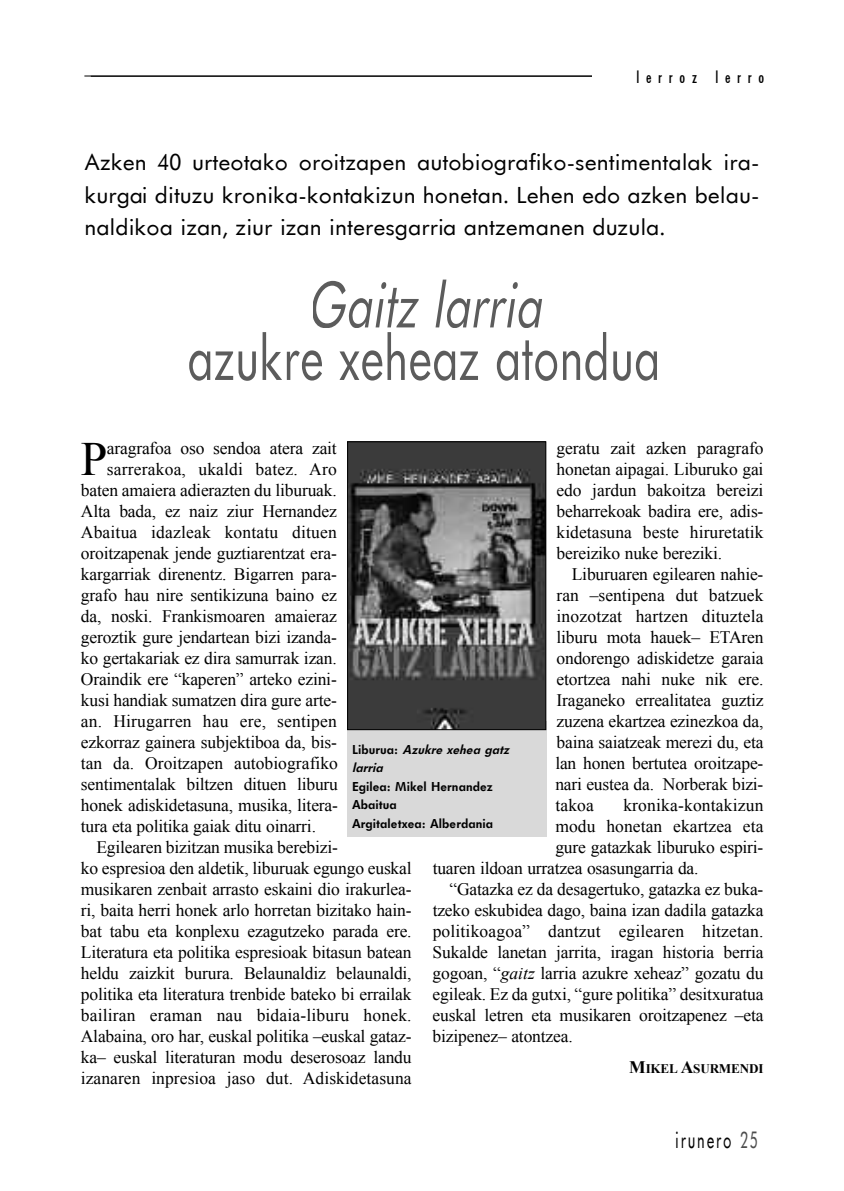
<style>
.page{position:relative;width:844px;height:1191px;background:#fff}
.page>*{position:absolute;margin:0;border:0;box-sizing:border-box;transform-origin:0 0}
.t1{font:47.77px "Times New Roman";color:#000}
.t2{font:22.4px "Futurist";letter-spacing:.11em;color:#000;scale:.62 1}
.t3{font:21.88px/32.6px "Futurist";letter-spacing:-.01em;color:#000;text-align:justify}
.t4{font:17.5px/21px "Times New Roman";letter-spacing:-.01em;color:#000;text-align:justify}
.t5{font:17.5px "Times New Roman";letter-spacing:.01em;color:#000}
.t6{font:15.75px "Futurist Condensed";letter-spacing:.43em;color:#000}
.t7{font:700 13.12px "Times New Roman";letter-spacing:-.015em;color:#000}
.t8{font:700 12.25px/18.6px "Futurist";letter-spacing:-.005em;color:#000}
.t9{font:italic 700 12.25px/18.6px "Futurist";letter-spacing:-.005em;color:#000}
.s1{font-style:normal}
.s2{font-style:italic}
.s3{font-size:17.5px}
.s4{color:#4d4d4d}
</style>
<div class="page">
<hr style="left:84px;top:76px;width:675px;height:1px;background:#000">
<div style="left:592px;top:58px;width:173px;height:39px;background:#fff"></div>
<svg style="left:189px;top:279px;width:353px;height:102px"></svg>
<div style="left:347px;top:720px;width:199px;height:116px;background:#d9d9d9"></div>
<img style="left:349px;top:443px;width:195px;height:285px">
<div style="left:347px;top:441px;width:199px;height:289px;border:1px solid #000"></div>
<p class="t6" style="left:636px;top:69px;width:129px">lerroz lerro</p>
<p class="t3" style="left:84px;top:146px;width:676px">Azken 40 urteotako oroitzapen autobiografiko-sentimentalak ira&shy;kurgai dituzu kronika-kontakizun honetan. Lehen edo azken belau&shy;naldikoa izan, ziur izan interesgarria antzemanen duzula.</p>
<h1 class="t1" style="left:81px;top:432px;width:28px">P</h1>
<p class="t4" style="left:107px;top:437px;width:231px">aragrafoa oso sendoa atera zait</p>
<p class="t4" style="left:556px;top:437px;width:208px">geratu zait azken paragrafo honetan aipagai. Liburuko gai edo jardun bakoitza bereizi beharrekoak badira ere, adis&shy;kidetasuna beste hiruretatik bereiziko nuke bereziki.</p>
<p class="t4" style="left:555px;top:563px;width:209px;text-indent:16px">Liburuaren egilearen nahie&shy;ran –sentipena dut batzuek inozotzat hartzen dituztela liburu mota hauek– ETAren ondorengo adiskidetze garaia etortzea nahi nuke nik ere.<br>Iraganeko errealitatea guztiz zuzena ekartzea ezinezkoa da, baina saiatzeak merezi du, eta lan honen bertutea oroitzape&shy;nari eustea da. Norberak bizi&shy;takoa</p>
<p class="t5" style="left:107px;top:459px;width:231px">sarrerakoa, ukaldi batez. Aro</p>
<p class="t4" style="left:81px;top:479px;width:257px">baten amaiera adierazten du liburuak.</p>
<p class="t4" style="left:81px;top:500px;width:257px">Alta bada, ez naiz ziur Hernandez</p>
<p class="t5" style="left:81px;top:522px;width:257px">Abaitua idazleak kontatu dituen</p>
<p class="t4" style="left:81px;top:542px;width:257px">oroitzapenak jende guztiarentzat era-</p>
<p class="t4" style="left:81px;top:563px;width:257px">kargarriak direnentz. Bigarren para-</p>
<p class="t4" style="left:81px;top:584px;width:257px">grafo hau nire sentikizuna baino ez</p>
<p class="t4" style="left:81px;top:605px;width:257px">da, noski. Frankismoaren amaieraz</p>
<p class="t4" style="left:81px;top:626px;width:257px">geroztik gure jendartean bizi izanda-</p>
<p class="t4" style="left:81px;top:647px;width:257px">ko gertakariak ez dira samurrak izan.</p>
<p class="t4" style="left:81px;top:668px;width:257px">Oraindik ere “kaperen” arteko ezini-</p>
<p class="t4" style="left:81px;top:689px;width:257px">kusi handiak sumatzen dira gure arte-</p>
<p class="t5" style="left:81px;top:711px;width:257px">an. Hirugarren hau ere, sentipen</p>
<p class="t4" style="left:81px;top:731px;width:257px">ezkorraz gainera subjektiboa da, bis-</p>
<p class="t4" style="left:81px;top:752px;width:258px">tan da. Oroitzapen autobiografiko</p>
<p class="t4" style="left:81px;top:773px;width:258px">sentimentalak biltzen dituen liburu</p>
<p class="t4" style="left:81px;top:794px;width:258px">honek adiskidetasuna, musika, litera-</p>
<p class="t4" style="left:81px;top:815px;width:236px">tura eta politika gaiak ditu oinarri.</p>
<p class="t4" style="left:96px;top:836px;width:243px">Egilearen bizitzan musika berebizi-</p>
<p class="t4" style="left:81px;top:857px;width:332px">ko espresioa den aldetik, liburuak egungo euskal</p>
<p class="t4" style="left:81px;top:878px;width:332px">musikaren zenbait arrasto eskaini dio irakurlea-</p>
<p class="t4" style="left:81px;top:899px;width:332px">ri, baita herri honek arlo horretan bizitako hain-</p>
<p class="t4" style="left:81px;top:920px;width:332px">bat tabu eta konplexu ezagutzeko parada ere.</p>
<p class="t4" style="left:81px;top:941px;width:332px">Literatura eta politika espresioak bitasun batean</p>
<p class="t4" style="left:81px;top:962px;width:332px">heldu zaizkit burura. Belaunaldiz belaunaldi,</p>
<p class="t4" style="left:81px;top:983px;width:332px">politika eta literatura trenbide bateko bi errailak</p>
<p class="t5" style="left:81px;top:1005px;width:332px">bailiran eraman nau bidaia-liburu honek.</p>
<p class="t4" style="left:81px;top:1025px;width:332px">Alabaina, oro har, euskal politika –euskal gataz-</p>
<p class="t4" style="left:81px;top:1046px;width:332px">ka– euskal literaturan modu deserosoaz landu</p>
<p class="t4" style="left:81px;top:1067px;width:332px">izanaren inpresioa jaso dut. Adiskidetasuna</p>
<p class="t9" style="left:352px;top:739px;width:159px"><span class="s1">Liburua:</span> Azukre xehea gatz larria</p>
<p class="t8" style="left:352px;top:776px;width:143px">Egilea: Mikel Hernandez<br>Abaitua<br>Argitaletxea: Alberdania</p>
<p class="t5" style="left:623px;top:795px;width:142px">kronika-kontakizun</p>
<p class="t4" style="left:555px;top:815px;width:209px">modu honetan ekartzea eta</p>
<p class="t4" style="left:555px;top:836px;width:209px">gure gatazkak liburuko espiri-</p>
<p class="t4" style="left:432px;top:857px;width:267px">tuaren ildoan urratzea osasungarria da.</p>
<p class="t4" style="left:449px;top:878px;width:315px">“Gatazka ez da desagertuko, gatazka ez buka-</p>
<p class="t4" style="left:432px;top:899px;width:332px">tzeko eskubidea dago, baina izan dadila gatazka</p>
<p class="t5" style="left:432px;top:921px;width:332px">politikoagoa” dantzut egilearen hitzetan.</p>
<p class="t4" style="left:432px;top:941px;width:332px">Sukalde lanetan jarrita, iragan historia berria</p>
<p class="t4" style="left:432px;top:962px;width:332px">gogoan, “<span class="s2">gaitz</span> larria azukre xeheaz” gozatu du</p>
<p class="t4" style="left:432px;top:983px;width:332px">egileak. Ez da gutxi, “gure politika” desitxuratua</p>
<p class="t4" style="left:432px;top:1004px;width:332px">euskal letren eta musikaren oroitzapenez –eta</p>
<p class="t4" style="left:432px;top:1025px;width:141px">bizipenez– atontzea.</p>
<p class="t7" style="left:629px;top:1061px;width:136px"><span class="s3">M</span>IKEL <span class="s3">A</span>SurMENdI</p>
<p class="t2" style="left:675px;top:1126px;width:135px">irunero <span class="s4">25</span></p>
</div>
